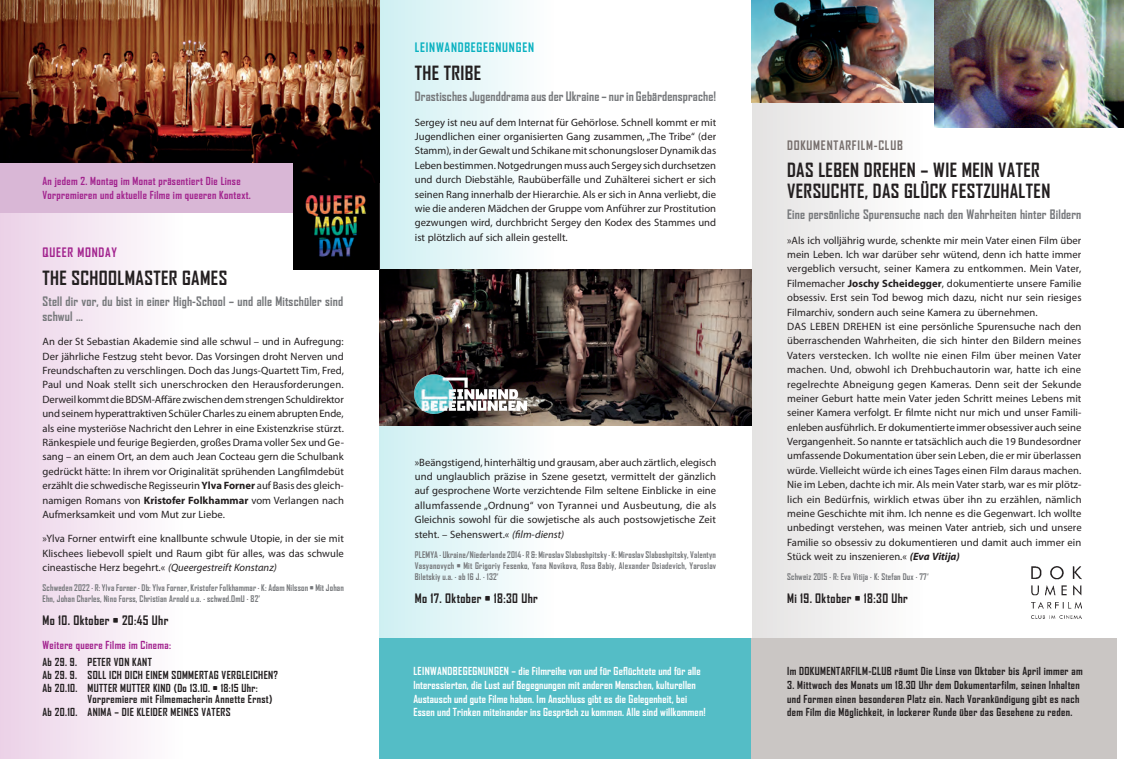
<style>
.page{position:relative;width:1124px;height:759px;background:#fff}
.page>*{position:absolute;margin:0;border:0;box-sizing:border-box;transform-origin:0 0}
.t1{font:700 18.75px "Agency FB";letter-spacing:.02em;color:#231f20}
.t2{font:700 12.5px/14.4px "Agency FB";letter-spacing:.01em;color:#76787b}
.t3{font:700 12.5px "Agency FB";letter-spacing:.03em;color:#231f20}
.t4{font:700 12.5px "Agency FB";letter-spacing:.06em;color:#09b1c0}
.t5{font:700 12.5px "Agency FB";letter-spacing:.06em;color:#766e6c}
.t6{font:700 12.5px "Agency FB";letter-spacing:.06em;color:#a2238e}
.t7{font:10.62px/14.4px "Myriad Pro";color:#231f20;text-align:justify}
.t8{font:700 10.62px/13.8px "Agency FB";letter-spacing:.03em;color:#231f20}
.t9{font:700 10.62px/13.8px "Agency FB";letter-spacing:.01em;color:#fff}
.t10{font:700 10.62px/13.8px "Agency FB";letter-spacing:.03em;color:#a2238e}
.t11{font:700 8.75px/11.2px "Agency FB";letter-spacing:.02em;color:#76787b;scale:.96 1}
.s1{font-weight:700}
.s2{font-style:italic}
.s3{font-weight:700;font-style:italic}
</style>
<div class="page">
<div style="left:0;top:0;width:184px;height:758px;background:linear-gradient(to right,#ebd1e7,#fefefe)"></div>
<div style="left:379px;top:0;width:177px;height:758px;background:linear-gradient(to right,#ceeff2,#fefeff)"></div>
<div style="left:379px;top:638px;width:372px;height:120px;background:#54bdc6"></div>
<div style="left:751px;top:0;width:174px;height:758px;background:linear-gradient(to right,#e4e2e2,#fefefe)"></div>
<div style="left:751px;top:638px;width:365px;height:120px;background:#cac6c4"></div>
<img style="left:1031px;top:566px;width:50px;height:52px">
<img style="left:751px;top:0;width:183px;height:103px">
<img style="left:934px;top:0;width:189px;height:128px">
<img style="left:379px;top:269px;width:372px;height:156px">
<img style="left:415px;top:374px;width:111px;height:39px">
<img style="left:0;top:0;width:379px;height:183px">
<div style="left:0;top:163px;width:293px;height:50px;background:#d9b7d6"></div>
<img style="left:293px;top:183px;width:86px;height:86px">
<p class="t10" style="left:43px;top:174px;width:210px">An jedem 2. Montag im Monat präsentiert Die Linse<br>Vorpremieren und aktuelle Filme im queeren Kontext.</p>
<p class="t6" style="left:43px;top:245px;width:14px">Queer</p>
<p class="t6" style="left:77px;top:245px;width:40px">Monday</p>
<h1 class="t1" style="left:43px;top:266px;width:48px">The Schoolm</h1>
<h1 class="t1" style="left:136px;top:266px;width:18px">aster</h1>
<h1 class="t1" style="left:182px;top:266px;width:28px">Games</h1>
<p class="t2" style="left:43px;top:294px;width:302px">Stell dir vor, du bist in einer High-School – und alle Mitschüler sind schwul …</p>
<p class="t7" style="left:43px;top:334px;width:303px">An der St Sebastian Akademie sind alle schwul – und in Aufregung:<br>Der jährliche Festzug steht bevor. Das Vorsingen droht Nerven und Freundschaften zu verschlingen. Doch das Jungs-Quartett Tim, Fred, Paul und Noak stellt sich unerschrocken den Herausforderungen.<br>Derweil kommt die BDSM-Affäre zwischen dem strengen Schuldirektor und seinem hyperattraktiven Schüler Charles zu einem abrupten Ende, als eine mysteriöse Nachricht den Lehrer in eine Existenzkrise stürzt.<br>Ränkespiele und feurige Begierden, großes Drama voller Sex und Ge&shy;sang – an einem Ort, an dem auch Jean Cocteau gern die Schulbank gedrückt hätte: In ihrem vor Originalität sprühenden Langfilmdebüt erzählt die schwedische Regisseurin <span class="s1">Ylva Forner</span> auf Basis des gleich&shy;namigen Romans von <span class="s1">Kristofer Folkhammar</span> vom Verlangen nach Aufmerksamkeit und vom Mut zur Liebe.</p>
<p class="t7" style="left:43px;top:531px;width:303px">»Ylva Forner entwirft eine knallbunte schwule Utopie, in der sie mit Klischees liebevoll spielt und Raum gibt für alles, was das schwule cineastische Herz begehrt.« <span class="s2">(Queergestreift Konstanz)</span></p>
<p class="t11" style="left:43px;top:582px;width:315px">Schweden 2022 · R: Ylva Forner · Db: Ylva Forner, Kristofer Folkhammar · K: Adam Nilsson • Mit Johan<br>Ehn, Johan Charles, Nino Forss, Christian Arnold u.a. · schwed.OmU · 82‘</p>
<p class="t3" style="left:43px;top:612px;width:127px">Mo 10. Oktober • 20:45 Uhr</p>
<p class="t10" style="left:43px;top:638px;width:130px">Weitere queere Filme im Cinema:</p>
<p class="t8" style="left:43px;top:654px;width:56px">Ab 29. 9. Peter</p>
<p class="t8" style="left:43px;top:655px;width:110px;line-height:13px;text-indent:71px">vo n Kant<br>Ab 29. 9. Soll ich dich</p>
<p class="t8" style="left:146px;top:667px;width:38px">einem Sommert</p>
<p class="t8" style="left:209px;top:667px;width:39px">ag vergleiche</p>
<p class="t8" style="left:268px;top:667px;width:11px">n?</p>
<p class="t8" style="left:43px;top:680px;width:57px">Ab 20.10. Mutter</p>
<p class="t8" style="left:120px;top:680px;width:12px">Mutter</p>
<p class="t8" style="left:88px;top:682px;width:186px;line-height:11.2px;text-indent:65px">Kind (Do 13.10. • 18:15 Uhr:<br>Vorpremiere mit Filmemacherin Annette Ernst)</p>
<p class="t8" style="left:43px;top:705px;width:105px">Ab 20.10. Anima – Die Kleider</p>
<p class="t8" style="left:170px;top:705px;width:47px">meines Vaters</p>
<p class="t4" style="left:415px;top:40px;width:121px">Leinwandbegegnungen</p>
<h1 class="t1" style="left:415px;top:61px;width:45px">The Tribe</h1>
<p class="t2" style="left:415px;top:89px;width:303px">Drastisches Jugenddrama aus der Ukraine – nur in Gebärdensprache!</p>
<p class="t7" style="left:415px;top:115px;width:303px">Sergey ist neu auf dem Internat für Gehörlose. Schnell kommt er mit Jugendlichen einer organisierten Gang zusammen, „The Tribe“ (der Stamm), in der Gewalt und Schikane mit schonungsloser Dynamik das Leben bestimmen. Notgedrungen muss auch Sergey sich durchsetzen und durch Diebstähle, Raubüberfälle und Zuhälterei sichert er sich seinen Rang innerhalb der Hierarchie. Als er sich in Anna verliebt, die wie die anderen Mädchen der Gruppe vom Anführer zur Prostitution gezwungen wird, durchbricht Sergey den Kodex des Stammes und ist plötzlich auf sich allein gestellt.</p>
<p class="t7" style="left:415px;top:454px;width:303px">»Beängstigend, hinterhältig und grausam, aber auch zärtlich, elegisch und unglaublich präzise in Szene gesetzt, vermittelt der gänzlich auf gesprochene Worte verzichtende Film seltene Einblicke in eine allumfassende „Ordnung“ von Tyrannei und Ausbeutung, die als Gleichnis sowohl für die sowjetische als auch postsowjetische Zeit steht. – Sehenswert.« <span class="s2">(film-dienst)</span></p>
<p class="t11" style="left:415px;top:548px;width:315px;text-align:justify">PLEMYA · Ukraine/Niederlande 2014 · R &amp;: Miroslav Slaboshpitsky · K: Miroslav Slaboshpitsky, Valentyn Vasyanovych • Mit Grigoriy Fesenko, Yana Novikova, Rosa Babiy, Alexander Dsiadevich, Yaroslav Biletskiy u.a. · ab 16 J. · 132‘</p>
<p class="t3" style="left:415px;top:590px;width:125px">Mo 17. Oktober • 18:30 Uhr</p>
<p class="t9" style="left:413px;top:663px;width:294px">Lei nwandbegegnungen – die Filmreihe von und für Geflüchtete und für alle Interessierten, die Lust auf Begegnungen mit anderen Menschen, kulturellen Austausch und gute Filme haben. Im Anschluss gibt es die Gelegenheit, bei Essen und Trinken miteinander ins Gespräch zu kommen. Alle sind willkommen!</p>
<p class="t5" style="left:787px;top:137px;width:14px">Dokume</p>
<p class="t5" style="left:826px;top:137px;width:25px">ntarfilm-</p>
<p class="t5" style="left:878px;top:137px;width:14px">Club</p>
<h1 class="t1" style="left:787px;top:158px;width:86px">Das Leben drehe</h1>
<h1 class="t1" style="left:906px;top:158px;width:118px">n – Wie mein Vater</h1>
<h1 class="t1" style="left:787px;top:179px;width:10px">versuchte</h1>
<h1 class="t1" style="left:864px;top:179px;width:96px">, das Glück festzuh</h1>
<h1 class="t1" style="left:1009px;top:179px;width:42px">alten</h1>
<p class="t2" style="left:787px;top:207px;width:296px">Eine persönliche Spurensuche nach den Wahrheiten hinter Bildern</p>
<p class="t7" style="left:787px;top:232px;width:296px;text-align:left">»Als ich volljährig wurde, schenkte mir mein Vater einen Film über mein Leben. Ich war darüber sehr wütend, denn ich hatte immer vergeblich versucht, seiner Kamera zu entkommen. Mein Vater, Filmemacher <span class="s1">Joschy Scheidegger</span>, dokumentierte unsere Familie obsessiv. Erst sein Tod bewog mich dazu, nicht nur sein riesiges Filmarchiv, sondern auch seine Kamera zu übernehmen.<br>Das Leben</p>
<p class="t7" style="left:787px;top:319px;width:296px;text-indent:98px">ist eine persönliche Spurensuche nach den überraschenden Wahrheiten, die sich hinter den Bildern meines Vaters verstecken. Ich wollte nie einen Film über meinen Vater machen. Und, obwohl ich Drehbuchautorin war, hatte ich eine regelrechte Abneigung gegen Kameras. Denn seit der Sekunde meiner Geburt hatte mein Vater jeden Schritt meines Lebens mit seiner Kamera verfolgt. Er filmte nicht nur mich und unser Famili&shy;enleben ausführlich. Er dokumentierte immer obsessiver auch seine Vergangenheit. So nannte er tatsächlich auch die 19 Bundesordner umfassende Dokumentation über sein Leben, die er mir überlassen würde. Vielleicht würde ich eines Tages einen Film daraus machen.<br>Nie im Leben, dachte ich mir. Als mein Vater starb, war es mir plötz&shy;lich ein Bedürfnis, wirklich etwas über ihn zu erzählen, nämlich meine Geschichte mit ihm. Ich nenne es die Gegenwart. Ich wollte unbedingt verstehen, was meinen Vater antrieb, sich und unsere Familie so obsessiv zu dokumentieren und damit auch immer ein Stück weit zu inszenieren.« <span class="s3">(Eva Vitija)</span></p>
<p class="t11" style="left:787px;top:571px;width:149px">Schweiz 2015 · R: Eva Vitija · K: Stefan Dux · 77‘</p>
<p class="t3" style="left:787px;top:590px;width:122px">Mi 19. Oktober • 18:30 Uhr</p>
<p class="t7" style="left:842px;top:319px;width:8px">drehen</p>
<p class="t8" style="left:787px;top:663px;width:23px">Im Dokume</p>
<p class="t8" style="left:830px;top:663px;width:21px">ntarfilm-</p>
<p class="t8" style="left:871px;top:663px;width:212px">Club räumt Die Linse von Oktober bis April immer am</p>
<p class="t8" style="left:787px;top:677px;width:294px;text-align:justify">3. Mittwoch des Monats um 18.30 Uhr dem Dokumentarfilm, seinen Inhalten und Formen einen besonderen Platz ein. Nach Vorankündigung gibt es nach dem Film die Möglichkeit, in lockerer Runde über das Gesehene zu reden.</p>
</div>
